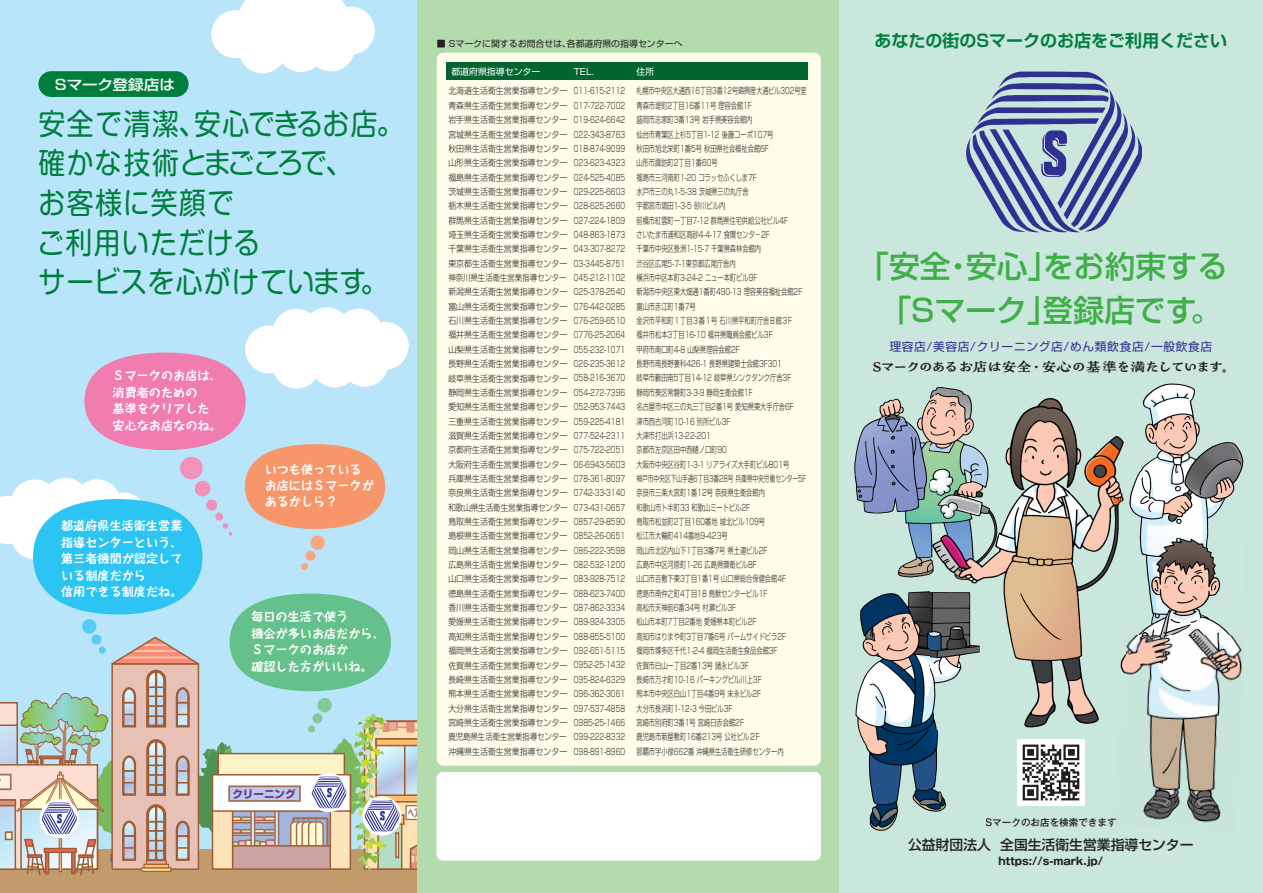
<style>
.page{position:relative;width:1263px;height:893px;background:#fff}
.page>*{position:absolute;margin:0;border:0;box-sizing:border-box;transform-origin:0 0}
.t1{font:500 30.75px "P Shin Go Pr 6 N";color:#40ae49}
.t2{font:29.7px/39.6px "P Shin M Go Pr 6 N";letter-spacing:.04em;color:#007e3d;scale:.9 1}
.t3{font:29.7px "P Shin M Go Pr 6 N";letter-spacing:.015em;color:#007e3d;scale:.9 1}
.t4{font:29.7px "P Shin M Go Pr 6 N";letter-spacing:-.04em;color:#007e3d;scale:.9 1}
.t5{font:700 16.95px "P Shin Go Pr 6 N De";color:#007e3d}
.t6{font:15.9px "P Chisaki Min 2 B";letter-spacing:-.1em;color:#231f20}
.t7{font:500 14.25px "P Shin Go Pr 6 N";letter-spacing:-.01em;color:#fff;scale:1.11 1}
.t8{font:500 13.8px "P Shin Go Pr 6 N";color:#231f20}
.t9{font:700 12.15px/16.5px "P Taka Hand Std N";color:#fff}
.t10{font:11.7px "P Shin Go Pr 6 N";letter-spacing:.06em;color:#2e3092}
.t11{font:700 10.65px "P Gothic MB101 Pr 6 N";color:#231f20}
.t12{font:700 10.5px "P Shin M Go Pr 6 N";color:#652d91}
.t13{font:500 9.6px "P Gothic MB101 Pr 6 N";color:#231f20}
.t14{font:300 8.85px/14.4px "P Shin Go Pr 6 N";color:#231f20;scale:.68 1}
.t15{font:300 8.85px/14.4px "P Shin Go Pr 6 N";color:#231f20;scale:.89 1}
.t16{font:300 8.85px/14.4px "P Shin Go Pr 6 N";color:#231f20;text-align:justify;scale:.7 1}
.t17{font:8.85px "P Shin Go Pr 6 N";color:#231f20}
.t18{font:8.85px "P Shin Go Pr 6 N";color:#fff}
</style>
<div class="page">
<div style="left:0;top:0;width:418px;height:893px;background:#b9e5fa"></div>
<div style="left:0;top:850px;width:418px;height:43px;background:#c39a6b"></div>
<svg style="left:0;top:496px;width:17px;height:48px"></svg>
<div style="left:11px;top:479px;width:48px;height:48px;background:#fff;border-radius:50%"></div>
<div style="left:41px;top:478px;width:48px;height:48px;background:#fff;border-radius:50%"></div>
<div style="left:73px;top:479px;width:48px;height:48px;background:#fff;border-radius:50%"></div>
<div style="left:99px;top:492px;width:48px;height:48px;background:#fff;border-radius:50%"></div>
<div style="left:11px;top:511px;width:48px;height:48px;background:#fff;border-radius:50%"></div>
<div style="left:211px;top:10px;width:48px;height:48px;background:#fff;border-radius:50%"></div>
<div style="left:239px;top:0;width:110px;height:34px;background:#fff"></div>
<div style="left:327px;top:7px;width:48px;height:48px;background:#fff;border-radius:50%"></div>
<div style="left:307px;top:23px;width:48px;height:48px;background:#fff;border-radius:50%"></div>
<div style="left:277px;top:24px;width:48px;height:48px;background:#fff;border-radius:50%"></div>
<div style="left:239px;top:25px;width:47px;height:48px;background:#fff;border-radius:50%"></div>
<div style="left:245px;top:325px;width:48px;height:48px;background:#fff;border-radius:50%"></div>
<div style="left:272px;top:309px;width:48px;height:48px;background:#fff;border-radius:50%"></div>
<div style="left:303px;top:307px;width:48px;height:48px;background:#fff;border-radius:50%"></div>
<div style="left:335px;top:309px;width:48px;height:48px;background:#fff;border-radius:50%"></div>
<div style="left:361px;top:322px;width:48px;height:48px;background:#fff;border-radius:50%"></div>
<div style="left:341px;top:339px;width:48px;height:48px;background:#fff;border-radius:50%"></div>
<div style="left:311px;top:339px;width:48px;height:48px;background:#fff;border-radius:50%"></div>
<div style="left:272px;top:341px;width:48px;height:48px;background:#fff;border-radius:50%"></div>
<div style="left:33px;top:499px;width:169px;height:115px;background:#2bc4f3;border-radius:50%"></div>
<div style="left:230px;top:594px;width:161px;height:97px;background:#65c18b;border-radius:50%"></div>
<div style="left:245px;top:444px;width:140px;height:85px;background:#f7966b;border-radius:50%"></div>
<div style="left:84px;top:353px;width:162px;height:97px;background:#f17cb0;border-radius:50%"></div>
<svg style="left:301px;top:535px;width:24px;height:35px"></svg>
<svg style="left:0;top:618px;width:417px;height:258px"></svg>
<svg style="left:178px;top:456px;width:55px;height:80px"></svg>
<div style="left:38px;top:71px;width:151px;height:26px;background:#007e3d;border-radius:13px"></div>
<div style="left:417px;top:0;width:423px;height:893px;background:#b4dbae"></div>
<div style="left:437px;top:53px;width:384px;height:712px;background:#fffde9;border-radius:6px"></div>
<div style="left:437px;top:772px;width:384px;height:88px;background:#fff;border-radius:6px"></div>
<div style="left:446px;top:63px;width:361px;height:17px;background:#00652e"></div>
<div style="left:839px;top:0;width:424px;height:893px;background:#cae7dd"></div>
<img style="left:966px;top:72px;width:176px;height:161px">
<img style="left:1018px;top:739px;width:66px;height:67px">
<img style="left:854px;top:387px;width:96px;height:146px">
<img style="left:950px;top:388px;width:17px;height:7px">
<img style="left:897px;top:533px;width:34px;height:45px">
<img style="left:855px;top:591px;width:86px;height:240px">
<img style="left:941px;top:793px;width:6px;height:18px">
<img style="left:1129px;top:383px;width:115px;height:152px">
<img style="left:1126px;top:635px;width:27px;height:184px">
<img style="left:1204px;top:635px;width:38px;height:188px">
<img style="left:1153px;top:635px;width:51px;height:187px">
<svg style="left:1112px;top:818px;width:4px;height:7px"></svg>
<img style="left:1138px;top:535px;width:93px;height:100px">
<img style="left:998px;top:398px;width:126px;height:283px">
<img style="left:1024px;top:681px;width:75px;height:47px">
<img style="left:931px;top:395px;width:67px;height:188px">
<img style="left:931px;top:591px;width:49px;height:138px">
<img style="left:1117px;top:552px;width:9px;height:129px">
<h3 class="t7" style="left:55px;top:72px;width:110px">Sマーク登録店は</h3>
<h2 class="t2" style="left:37px;top:102px;width:351px">安全で清潔、<br>確かな技術とまごころで、お客様に笑顔で<br>ご利用いただける</h2>
<h2 class="t4" style="left:194px;top:99px;width:234px">安心できるお店。</h2>
<h2 class="t3" style="left:38px;top:258px;width:366px">サービスを心がけています</h2>
<h2 class="t2" style="left:361px;top:261px;width:31px">。</h2>
<h3 class="t9" style="left:113px;top:366px;width:111px">Ｓマークのお店は、消費者のための<br>基準をクリアした安心なお店なのね。</h3>
<h3 class="t9" style="left:61px;top:516px;width:123px">都道府県生活衛生営業指導センターという、第三者機関が認定している制度だから<br>信用できる制度だね。</h3>
<h3 class="t9" style="left:265px;top:460px;width:111px">いつも使っているお店にはＳマークがあるかしら?</h3>
<h3 class="t9" style="left:251px;top:607px;width:135px">毎日の生活で使う<br>機会が多いお店だから、<br>Ｓマークのお店か<br>確認した方がいいね。</h3>
<p class="t12" style="left:232px;top:785px;width:65px">クリーニング</p>
<p class="t17" style="left:437px;top:36px;width:136px">■ Sマークに関するお問合せは、</p>
<p class="t18" style="left:451px;top:65px;width:91px">都道府県指導センター</p>
<p class="t15" style="left:448px;top:83px;width:136px">北海道生活衛生営業指導センター青森県生活衛生営業指導センター岩手県生活衛生営業指導センター宮城県生活衛生営業指導センター秋田県生活衛生営業指導センター山形県生活衛生営業指導センター福島県生活衛生営業指導センター茨城県生活衛生営業指導センター栃木県生活衛生営業指導センター群馬県生活衛生営業指導センター埼玉県生活衛生営業指導センター千葉県生活衛生営業指導センター東京都生活衛生営業指導センター神奈川県生活衛生営業指導センター新潟県生活衛生営業指導センター富山県生活衛生営業指導センター石川県生活衛生営業指導センター福井県生活衛生営業指導センター山梨県生活衛生営業指導センター長野県生活衛生営業指導センター岐阜県生活衛生営業指導センター静岡県生活衛生営業指導センター愛知県生活衛生営業指導センター三重県生活衛生営業指導センター滋賀県生活衛生営業指導センター京都府生活衛生営業指導センター大阪府生活衛生営業指導センター兵庫県生活衛生営業指導センター奈良県生活衛生営業指導センター和歌山県生活衛生営業指導センター鳥取県生活衛生営業指導センター島根県生活衛生営業指導センター岡山県生活衛生営業指導センター広島県生活衛生営業指導センター山口県生活衛生営業指導センター徳島県生活衛生営業指導センター香川県生活衛生営業指導センター愛媛県生活衛生営業指導センター高知県生活衛生営業指導センター福岡県生活衛生営業指導センター佐賀県生活衛生営業指導センター長崎県生活衛生営業指導センター熊本県生活衛生営業指導センター大分県生活衛生営業指導センター宮崎県生活衛生営業指導センター鹿児島県生活衛生営業指導センター沖縄県生活衛生営業指導センター</p>
<p class="t17" style="left:567px;top:36px;width:117px">各都道府県の指導センターへ</p>
<p class="t18" style="left:636px;top:65px;width:19px">住所</p>
<p class="t14" style="left:636px;top:83px;width:252px">札幌市中央区大通西16丁目 番3 12号錦興産大通ビル302号室青森市堤町2丁目16番11号理容会館 F1<br>盛岡市志家町 番3 13号岩手県美容会館内<br>仙台市青葉区上杉5丁目1-12 後藤コーポ107号<br>秋田市旭北栄町 番1 号5 秋田県社会福祉会館 F6<br>山形市諏訪町2丁目 番1 60号<br>福島市三河南町1-20 コラッセふくしま F7<br>水戸市三の丸1-5-38 茨城県三の丸庁舎<br>宇都宮市塙田1-3-5 砂川ビル内<br>前橋市紅雲町一丁目7-12 群馬県住宅供給公社ビル F4<br>さいたま市浦和区高砂4-4-17 食環センタ－2F<br>千葉市中央区長洲1-15-7 千葉県森林会館内<br>渋谷区広尾5-7-1東京都広尾庁舎内<br>横浜市中区本町3-24-2 ニュー本町ビル F9<br>新潟市中央区東大畑通1番町490-13 理容美容福祉会館 F2富山市赤江町 番1 号7<br>金沢市平和町１丁目３番１号石川県平和町庁舎Ｂ館３F<br>福井市松本3丁目16-10 福井県職員会館ビル F3<br>甲府市南口町4-8 山梨県理容会館 F2<br>長野市南長野妻科426-1 長野県建築士会館 F3 301<br>岐阜市藪田南5丁目14-12 岐阜県シンクタンク庁舎 F3<br>静岡市葵区常磐町3-3-9 静岡生衛会館 F1<br>名古屋市中区三の丸三丁目 番2 号1 愛知県東大手庁舎 F6<br>津市西古河町10-16 別所ビル F3<br>大津市打出浜13-22-201<br>京都市左京区田中西樋ノ口町90<br>大阪市中央区谷町1-3-1 リアライズ大手町ビル801号<br>神戸市中央区下山手通6丁目 番3 28号兵庫県中央労働センター F5奈良市三条大宮町 番1 12号奈良県生衛会館内<br>和歌山市卜半町33 和歌山ミートビル F2<br>鳥取市松並町2丁目160番地城北ビル109号<br>松江市大輪町414番地9-423号<br>岡山市北区内山下1丁目 番3 号7 県土連ビル F2<br>広島市中区河原町1-26 広島県環衛ビル F8<br>山口市吉敷下東3丁目 番1 号1 山口県総合保健会館 F4<br>徳島市南仲之町4丁目18 鳥獣センタービル F1<br>高松市天神前 番6 34号村瀬ビル F3<br>松山市本町7丁目2番地愛媛県本町ビル F2<br>高知市はりまや町3丁目 番7 号6 パームサイドビラ F2<br>福岡市博多区千代1-2-4 福岡生活衛生食品会館 F3<br>佐賀市白山一丁目 番2 13号諸永ビル F3<br>長崎市万才町10-16 パーキングビル川上 F3<br>熊本市中央区白山1丁目 番4 号9 末永ビル F2<br>大分市長浜町1-12-3 今田ビル F3<br>宮崎市別府町 番3 号1 宮崎日赤会館 F2<br>鹿児島市新屋敷町16番213号公社ビル２F<br>那覇市字小禄662番沖縄県生活衛生研修センター内</p>
<p class="t18" style="left:574px;top:65px;width:22px">TEL.</p>
<p class="t16" style="left:574px;top:83px;width:75px">011-615-2112<br>017-722-7002<br>019-624-6642<br>022-343-8763<br>018-874-9099<br>023-623-4323<br>024-525-4085<br>029-225-6603<br>028-625-2660<br>027-224-1809<br>048-863-1873<br>043-307-8272<br>03-3445-8751<br>045-212-1102<br>025-378-2540<br>076-442-0285<br>076-259-6510<br>0776-25-2064<br>055-232-1071<br>026-235-3612<br>058-216-3670<br>054-272-7396<br>052-953-7443<br>059-225-4181<br>077-524-2311<br>075-722-2051<br>06-6943-5603<br>078-361-8097<br>0742-33-3140<br>073-431-0657<br>0857-29-8590<br>0852-26-0651<br>086-222-3598<br>082-532-1200<br>083-928-7512<br>088-623-7400<br>087-862-3334<br>089-924-3305<br>088-855-5100<br>092-651-5115<br>0952-25-1432<br>095-824-6329<br>096-362-3061<br>097-537-4858<br>0985-25-1466<br>099-222-8332<br>098-891-8960</p>
<h3 class="t5" style="left:874px;top:26px;width:354px">あなたの街のSマークのお店をご利用ください</h3>
<h1 class="t1" style="left:858px;top:241px;width:94px">「安全</h1>
<h1 class="t1" style="left:1043px;top:241px;width:186px">をお約束する</h1>
<h1 class="t1" style="left:966px;top:241px;width:94px">安心」</h1>
<h1 class="t1" style="left:943px;top:241px;width:32px">・</h1>
<h1 class="t1" style="left:880px;top:285px;width:179px">「Sマーク」</h1>
<h1 class="t1" style="left:1042px;top:285px;width:156px">登録店です</h1>
<h1 class="t1" style="left:1190px;top:285px;width:32px">。</h1>
<h3 class="t10" style="left:889px;top:337px;width:324px">理容店/美容店/クリーニング店/めん類飲食店/一般飲食店</h3>
<h3 class="t6" style="left:873px;top:358px;width:161px">Sマークのあるお店は安全</h3>
<h3 class="t6" style="left:1041px;top:358px;width:184px">安心の基準を満たしています</h3>
<h3 class="t6" style="left:1028px;top:358px;width:17px">・</h3>
<h3 class="t6" style="left:1221px;top:358px;width:17px">。</h3>
<p class="t13" style="left:985px;top:817px;width:133px">Sマークのお店を検索できます</p>
<h3 class="t8" style="left:908px;top:833px;width:84px">公益財団法人</h3>
<h3 class="t8" style="left:1000px;top:833px;width:195px">全国生活衛生営業指導センター</h3>
<p class="t11" style="left:998px;top:855px;width:106px">https://s-mark.jp/</p>
</div>
